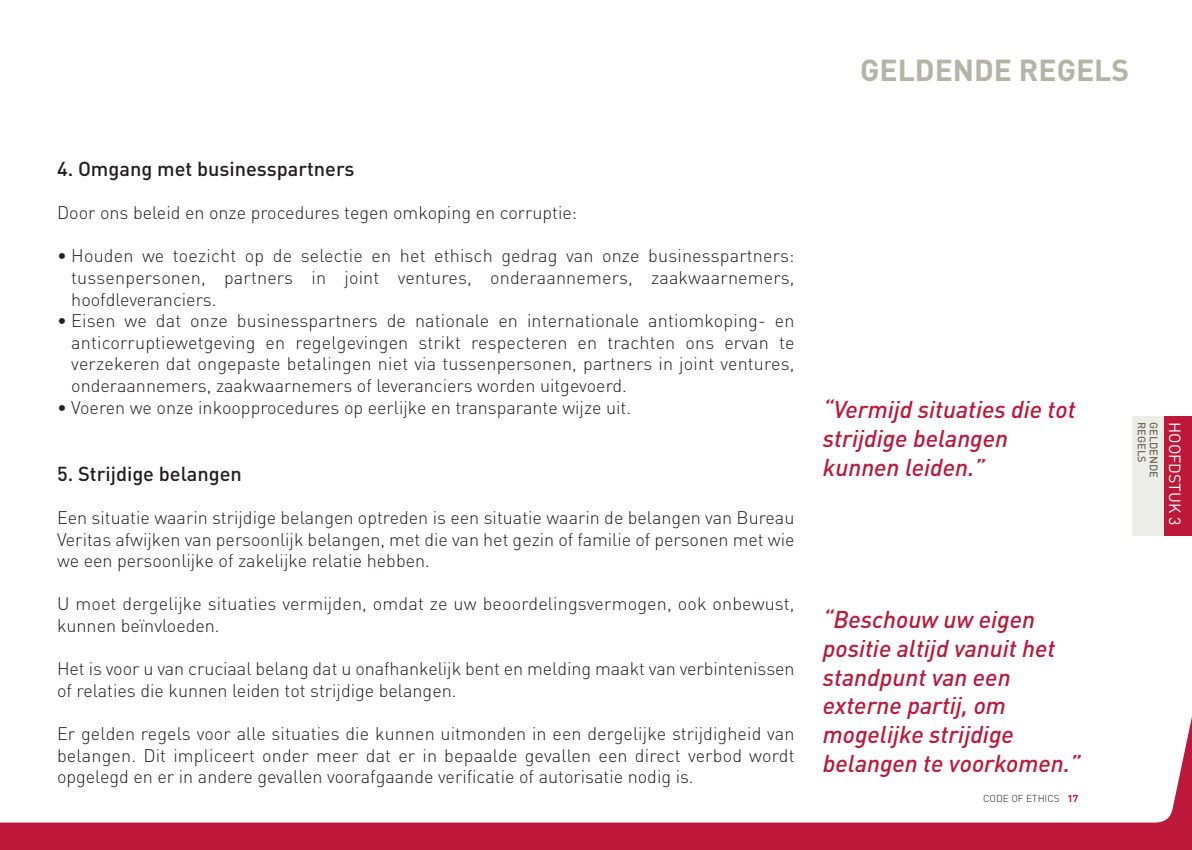
<style>
.page{position:relative;width:1192px;height:850px;background:#fff}
.page>*{position:absolute;margin:0;border:0;box-sizing:border-box;transform-origin:0 0}
.t1{font:700 30px "DIN";color:#b3b3a6}
.t2{font:italic 500 24px/28.8px "DIN";color:#bd1839}
.t3{font:500 20px "DIN";color:#231f20}
.t4{font:300 18px/21.6px "DIN";color:#231f20;text-align:justify}
.t5{font:16px "DIN";color:#fff}
.t6{font:500 11px "DIN";color:#6d6c5d}
.t7{font:300 10px "DIN";color:#231f20}
.s1{font-weight:700;color:#bd1839}
</style>
<div class="page">
<svg style="left:0;top:721px;width:1191px;height:129px"></svg>
<div style="left:1163px;top:416px;width:28px;height:119px;background:#bd1839"></div>
<div style="left:1131px;top:416px;width:32px;height:119px;background:#edede8"></div>
<h1 class="t1" style="left:860px;top:60px;width:270px">GELDENDE REGELS</h1>
<p class="t3" style="left:57px;top:162px;width:299px">4. Omgang met businesspartners</p>
<p class="t4" style="left:57px;top:204px;width:521px">Door ons beleid en onze procedures tegen omkoping en corruptie:</p>
<p class="t4" style="left:71px;top:247px;width:724px;text-indent:-14px">• Houden we toezicht op de selectie en het ethisch gedrag van onze businesspartners: tussenpersonen, partners in joint ventures, onderaannemers, zaakwaarnemers, hoofdleveranciers.</p>
<p class="t4" style="left:71px;top:312px;width:724px;text-indent:-14px">• Eisen we dat onze businesspartners de nationale en internationale antiomkoping- en anticorruptiewetgeving en regelgevingen strikt respecteren en trachten ons ervan te verzekeren dat ongepaste betalingen niet via tussenpersonen, partners in joint ventures, onderaannemers, zaakwaarnemers of leveranciers worden uitgevoerd.</p>
<p class="t4" style="left:57px;top:398px;width:575px">• Voeren we onze inkoopprocedures op eerlijke en transparante wijze uit.</p>
<p class="t3" style="left:57px;top:467px;width:186px">5. Strijdige belangen</p>
<p class="t4" style="left:57px;top:509px;width:738px">Een situatie waarin strijdige belangen optreden is een situatie waarin de belangen van Bureau Veritas afwijken van persoonlijk belangen, met die van het gezin of familie of personen met wie we een persoonlijke of zakelijke relatie hebben.</p>
<p class="t4" style="left:57px;top:595px;width:739px">U moet dergelijke situaties vermijden, omdat ze uw beoordelingsvermogen, ook onbewust, kunnen beïnvloeden.</p>
<p class="t4" style="left:57px;top:660px;width:739px">Het is voor u van cruciaal belang dat u onafhankelijk bent en melding maakt van verbintenissen of relaties die kunnen leiden tot strijdige belangen.</p>
<p class="t4" style="left:57px;top:725px;width:739px">Er gelden regels voor alle situaties die kunnen uitmonden in een dergelijke strijdigheid van belangen. Dit impliceert onder meer dat er in bepaalde gevallen een direct verbod wordt opgelegd en er in andere gevallen voorafgaande verificatie of autorisatie nodig is.</p>
<h2 class="t2" style="left:822px;top:398px;width:254px">“Vermijd situaties die tot strijdige belangen kunnen leiden.”</h2>
<h2 class="t2" style="left:822px;top:607px;width:259px">“Beschouw uw eigen positie altijd vanuit het standpunt van een externe partij, om mogelijke strijdige belangen te voorkomen.”</h2>
<p class="t7" style="left:983px;top:795px;width:96px">CODE OF ETHICS <span class="s1">17</span></p>
<p class="t6" style="left:1145px;top:422px;width:42px;rotate:90deg">REGELS</p>
<p class="t6" style="left:1157px;top:422px;width:57px;rotate:90deg">GELDENDE</p>
<p class="t5" style="left:1180px;top:422px;width:105px;rotate:90deg">HOOFDSTUK 3</p>
</div>
